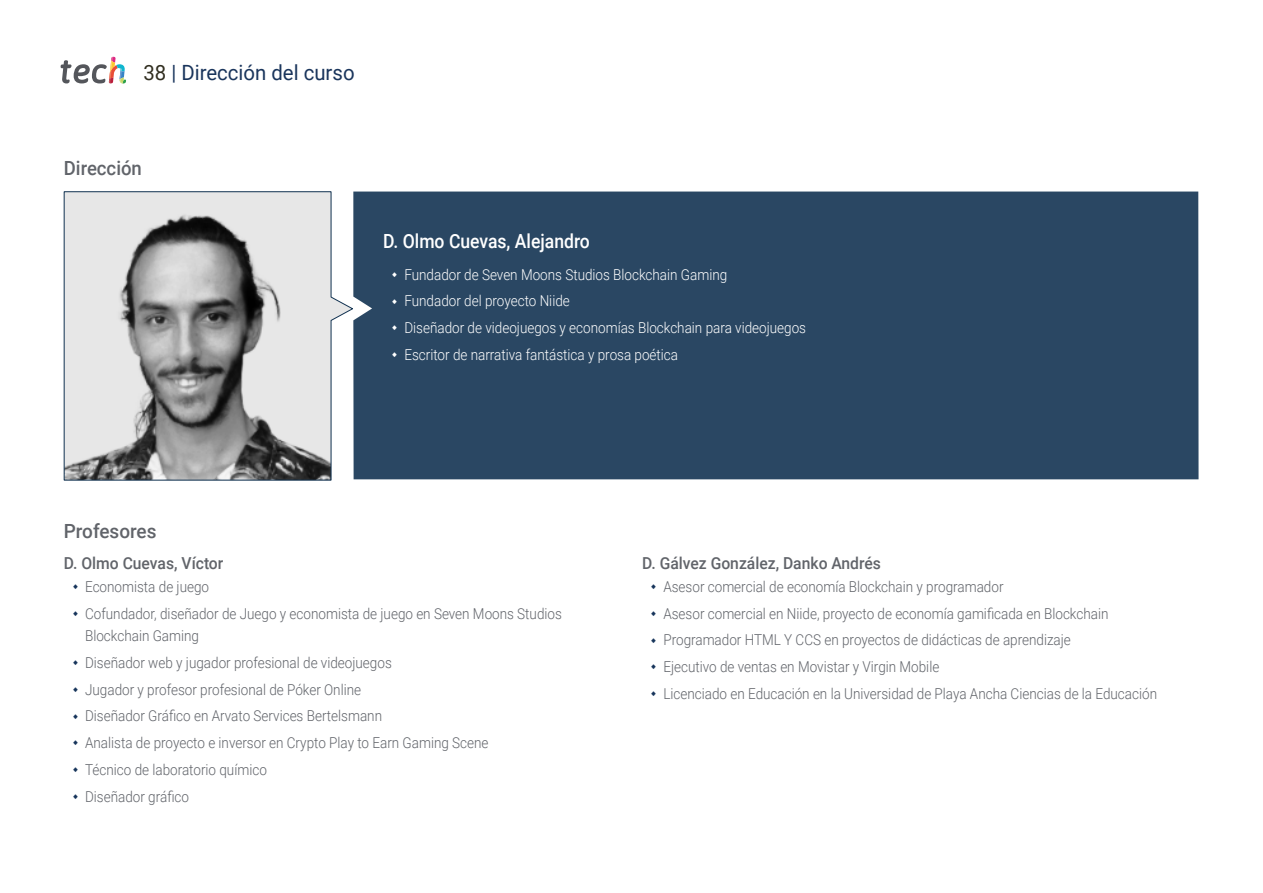
<style>
.page{position:relative;width:1263px;height:893px;background:#fff}
.page>*{position:absolute;margin:0;border:0;box-sizing:border-box;transform-origin:0 0}
.t1{font:21px "Roboto";color:#1a355c}
.t2{font:500 19.5px "Roboto";color:#fff;scale:.9 1}
.t3{font:500 19.5px "Roboto";color:#61646a}
.t4{font:500 19.5px "Roboto";color:#61646a;scale:.95 1}
.t5{font:500 16.5px "Roboto";color:#61646a;scale:.95 1}
.t6{font:300 15px/26.7px "Roboto";color:#61646a;scale:.9 1}
.t7{font:300 15px/26.7px "Roboto";color:#fff;scale:.9 1}
.s1{color:#312e20}
</style>
<div class="page">
<svg style="left:61px;top:57px;width:65px;height:27px"></svg>
<div style="left:354px;top:192px;width:844px;height:287px;background:#2a4763"></div>
<svg style="left:63px;top:191px;width:291px;height:290px;background:#b9b9b9"></svg>
<svg style="left:392px;top:272px;width:5px;height:5px"></svg>
<svg style="left:392px;top:299px;width:5px;height:5px"></svg>
<svg style="left:392px;top:325px;width:5px;height:5px"></svg>
<svg style="left:392px;top:352px;width:5px;height:5px"></svg>
<h1 class="t1" style="left:144px;top:57px;width:213px"><span class="s1">38</span> | Dirección del curso</h1>
<h2 class="t4" style="left:64px;top:154px;width:84px">Dirección</h2>
<h2 class="t2" style="left:383px;top:227px;width:231px">D. Olmo Cuevas, Alejandro</h2>
<p class="t7" style="left:404px;top:260px;width:448px">Fundador de Seven Moons Studios Blockchain Gaming<br>Fundador del proyecto Niide<br>Diseñador de videojuegos y economías Blockchain para videojuegos Escritor de narrativa fantástica y prosa poética</p>
<h2 class="t3" style="left:64px;top:517px;width:94px">Profesores</h2>
<p class="t5" style="left:64px;top:552px;width:169px">D. Olmo Cuevas, Víctor</p>
<p class="t6" style="left:85px;top:573px;width:531px">Economista de juego<br>Cofundador, diseñador de Juego y economista de juego en Seven Moons Studios</p>
<p class="t6" style="left:85px;top:622px;width:450px">Blockchain Gaming<br>Diseñador web y jugador profesional de videojuegos<br>Jugador y profesor profesional de Póker Online<br>Diseñador Gráfico en Arvato Services Bertelsmann<br>Analista de proyecto e inversor en Crypto Play to Earn Gaming Scene Técnico de laboratorio químico<br>Diseñador gráfico</p>
<p class="t5" style="left:642px;top:552px;width:253px">D. Gálvez González, Danko Andrés</p>
<p class="t6" style="left:663px;top:573px;width:550px">Asesor comercial de economía Blockchain y programador<br>Asesor comercial en Niide, proyecto de economía gamificada en Blockchain Programador HTML Y CCS en proyectos de didácticas de aprendizaje<br>Ejecutivo de ventas en Movistar y Virgin Mobile<br>Licenciado en Educación en la Universidad de Playa Ancha Ciencias de la Educación</p>
</div>
